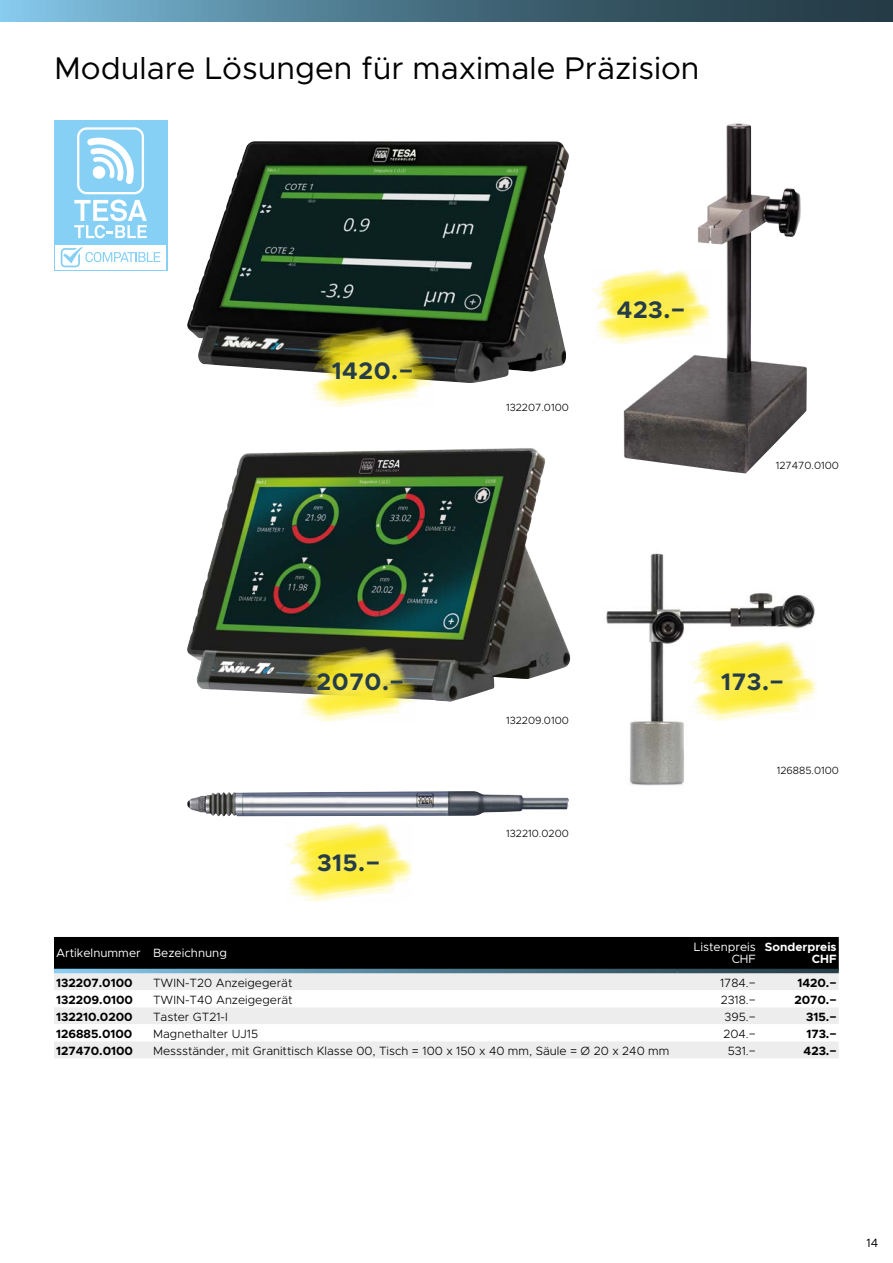
<style>
.page{position:relative;width:893px;height:1263px;background:#fff}
.page>*{position:absolute;margin:0;border:0;box-sizing:border-box;transform-origin:0 0}
.t1{font:31.5px "Metropolis";color:#000}
.t2{font:700 24px "Metropolis";letter-spacing:.025em;color:#263d47}
.t3{font:300 12px "Metropolis";color:#000}
.t4{font:700 12px "Metropolis";color:#000}
.t5{font:12px/12px "Metropolis";color:#fff;text-align:right}
.t6{font:700 12px/12px "Metropolis";color:#fff;text-align:right}
.t7{font:12px "Metropolis";color:#000}
.t8{font:300 10.5px "Metropolis";color:#000}
</style>
<div class="page">
<img style="left:624px;top:123px;width:183px;height:350px">
<img style="left:606px;top:553px;width:211px;height:233px">
<img style="left:187px;top:141px;width:382px;height:242px">
<img style="left:187px;top:791px;width:382px;height:25px">
<img style="left:187px;top:448px;width:383px;height:254px">
<div style="left:54px;top:120px;width:113px;height:151px;background:#86d0f5"></div>
<svg style="left:74px;top:127px;width:73px;height:111px"></svg>
<div style="left:55px;top:245px;width:111px;height:24px;background:#fff"></div>
<svg style="left:61px;top:247px;width:99px;height:20px"></svg>
<svg style="left:0;top:0;width:893px;height:21px;background:#4a7386"></svg>
<img style="left:308px;top:327px;width:128px;height:80px">
<img style="left:285px;top:822px;width:127px;height:80px">
<img style="left:689px;top:641px;width:127px;height:79px">
<img style="left:298px;top:647px;width:119px;height:75px">
<img style="left:592px;top:269px;width:119px;height:74px">
<div style="left:54px;top:937px;width:785px;height:32px;background:#000"></div>
<div style="left:54px;top:973px;width:785px;height:85px;background:#ededed"></div>
<svg style="left:54px;top:990px;width:785px;height:51px"></svg>
<svg style="left:54px;top:969px;width:97px;height:4px"></svg>
<svg style="left:151px;top:969px;width:526px;height:4px;background:#548399"></svg>
<hr style="left:677px;top:969px;width:81px;height:4px;background:#314d5b">
<hr style="left:758px;top:969px;width:81px;height:4px;background:#29424d">
<h1 class="t1" style="left:54px;top:49px;width:647px">Modulare Lösungen für maximale Präzision</h1>
<h2 class="t2" style="left:332px;top:355px;width:83px">1420.−</h2>
<p class="t8" style="left:506px;top:401px;width:64px">132207.0100</p>
<h2 class="t2" style="left:617px;top:294px;width:70px">423.−</h2>
<p class="t8" style="left:776px;top:459px;width:65px">127470.0100</p>
<h2 class="t2" style="left:317px;top:667px;width:89px">2070.−</h2>
<h2 class="t2" style="left:721px;top:666px;width:64px">173.−</h2>
<h2 class="t2" style="left:317px;top:848px;width:65px">315.−</h2>
<p class="t8" style="left:506px;top:714px;width:64px">132209.0100</p>
<p class="t8" style="left:506px;top:826px;width:64px">132210.0200</p>
<p class="t8" style="left:777px;top:764px;width:64px">126885.0100</p>
<p class="t5" style="left:56px;top:946px;width:172px">Artikelnummer Bezeichnung</p>
<p class="t5" style="left:694px;top:940px;width:64px">Listenpreis<br>CHF</p>
<p class="t6" style="left:765px;top:940px;width:73px">Sonderpreis<br>CHF</p>
<p class="t4" style="left:56px;top:975px;width:78px">132207.0100</p>
<p class="t3" style="left:153px;top:975px;width:141px">TWIN-T20 Anzeigegerät</p>
<p class="t3" style="left:720px;top:975px;width:37px">1784.−</p>
<p class="t4" style="left:797px;top:975px;width:41px">1420.−</p>
<p class="t4" style="left:56px;top:992px;width:78px">132209.0100</p>
<p class="t3" style="left:153px;top:992px;width:141px">TWIN-T40 Anzeigegerät</p>
<p class="t3" style="left:721px;top:992px;width:37px">2318.−</p>
<p class="t4" style="left:794px;top:992px;width:44px">2070.−</p>
<p class="t4" style="left:56px;top:1009px;width:78px">132210.0200</p>
<p class="t3" style="left:153px;top:1009px;width:76px">Taster GT21-I</p>
<p class="t3" style="left:725px;top:1009px;width:33px">395.−</p>
<p class="t4" style="left:806px;top:1009px;width:32px">315.−</p>
<p class="t4" style="left:56px;top:1026px;width:78px">126885.0100</p>
<p class="t3" style="left:153px;top:1026px;width:107px">Magnethalter UJ15</p>
<p class="t3" style="left:723px;top:1026px;width:34px">204.−</p>
<p class="t4" style="left:806px;top:1026px;width:32px">173.−</p>
<p class="t4" style="left:56px;top:1043px;width:78px">127470.0100</p>
<p class="t3" style="left:153px;top:1043px;width:518px">Messständer, mit Granittisch Klasse 00, Tisch = 100 x 150 x 40 mm, Säule = Ø 20 x 240 mm</p>
<p class="t3" style="left:728px;top:1043px;width:30px">531.−</p>
<p class="t4" style="left:803px;top:1043px;width:35px">423.−</p>
<p class="t7" style="left:866px;top:1235px;width:13px">14</p>
</div>
